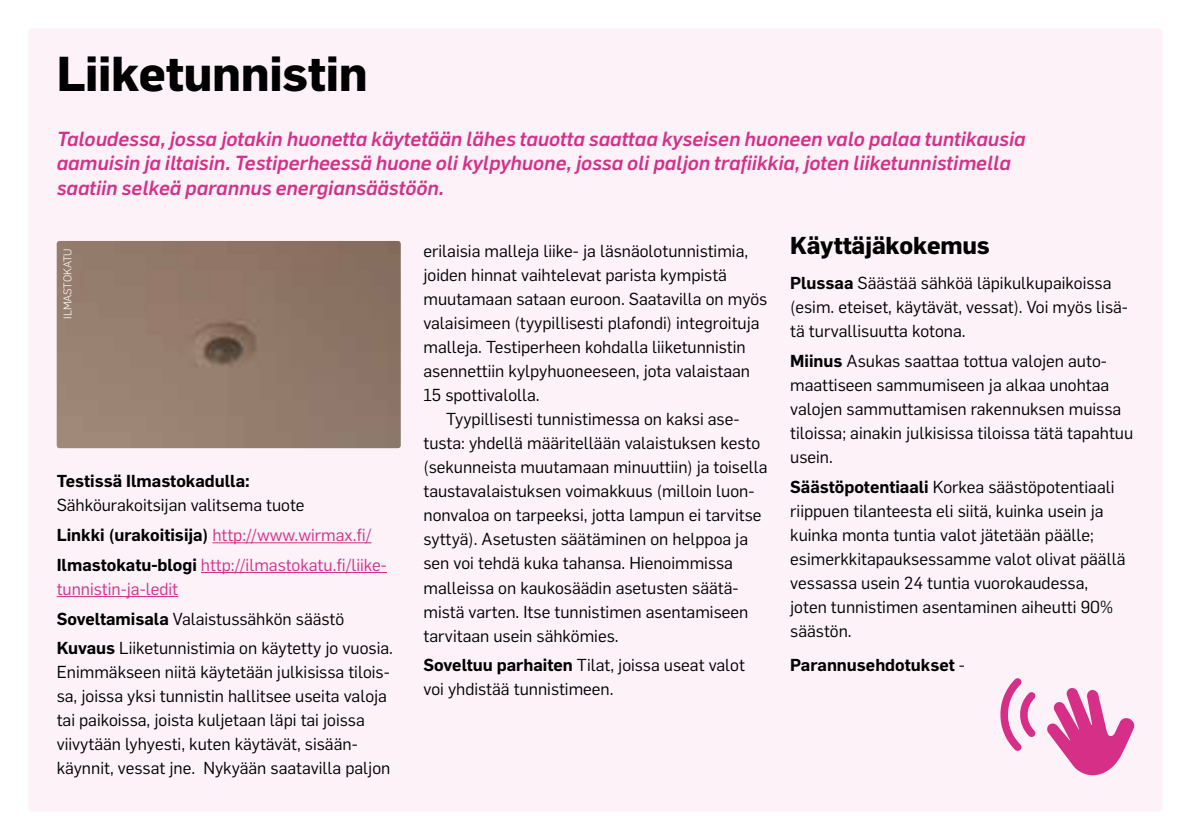
<style>
.page{position:relative;width:1191px;height:840px;background:#fff}
.page>*{position:absolute;margin:0;border:0;box-sizing:border-box;transform-origin:0 0}
.otsikko24{font:700 48px "Flama";letter-spacing:-.01em;color:#000}
.otsikko12{font:700 24px "Flama";letter-spacing:-.01em;color:#000}
.anekdootti-ananas{font:italic 500 20px/24.6px "Flama";color:#d62f87}
.leipis_1mm_yllä{font:17px/24px "Flama";color:#000}
.leipis_ISI{font:17px/24px "Flama";color:#000}
.leipis_1mm_yllä-2{font:17px/24px "Flama";color:#d62f87}
.leipis_1mm_yllä-3{font:600 17px "Flama";color:#000}
.otsikko12-2{font:300 11px "Flama";letter-spacing:-.01em;color:#fff}
.s1{font-weight:600}
.s2{font-weight:400}
.s3{font-weight:600;color:#000}
</style>
<div class="page">
<div style="left:28px;top:28px;width:1134px;height:783px;background:#fcf2f7;border-radius:3px"></div>
<hr style="left:212px;top:542px;width:159px;height:1px;background:#d62f87">
<hr style="left:201px;top:571px;width:186px;height:1px;background:#d62f87">
<hr style="left:57px;top:595px;width:121px;height:1px;background:#d62f87">
<svg style="left:1000px;top:678px;width:35px;height:72px"></svg>
<svg style="left:1047px;top:688px;width:88px;height:88px"></svg>
<img style="left:57px;top:241px;width:344px;height:207px">
<p class="otsikko24" style="left:57px;top:45px;width:312px">Liiketunnistin</p>
<p class="anekdootti-ananas" style="left:57px;top:125px;width:970px">Taloudessa, jossa jotakin huonetta käytetään lähes tauotta saattaa kyseisen huoneen valo palaa tuntikausia aamuisin ja iltaisin. Testiperheessä huone oli kylpyhuone, jossa oli paljon trafiikkia, joten liiketunnistimella saatiin selkeä parannus energiansäästöön.</p>
<p class="otsikko12" style="left:790px;top:230px;width:201px">Käyttäjäkokemus</p>
<p class="leipis_1mm_yllä" style="left:790px;top:270px;width:339px"><span class="s1">Plussaa</span> Säästää sähköä läpikulkupaikoissa (esim. eteiset, käytävät, vessat). Voi myös lisä&shy;tä turvallisuutta kotona.</p>
<p class="leipis_1mm_yllä" style="left:790px;top:347px;width:344px"><span class="s1">Miinus</span> Asukas saattaa tottua valojen auto&shy;maattiseen sammumiseen ja alkaa unohtaa valojen sammuttamisen rakennuksen muissa tiloissa; ainakin julkisissa tiloissa tätä tapahtuu usein.</p>
<p class="leipis_1mm_yllä" style="left:790px;top:473px;width:337px"><span class="s1">Säästöpotentiaali</span> Korkea säästöpotentiaali riippuen tilanteesta eli siitä, kuinka usein ja kuinka monta tuntia valot jätetään päälle; esimerkkitapauksessamme valot olivat päällä vessassa usein 24 tuntia vuorokaudessa, joten tunnistimen asentaminen aiheutti 90% säästön.</p>
<p class="leipis_1mm_yllä-3" style="left:790px;top:652px;width:176px">Parannusehdotukset <span class="s2">-</span></p>
<p class="leipis_1mm_yllä" style="left:423px;top:238px;width:345px">erilaisia malleja liike- ja läsnäolotunnistimia, joiden hinnat vaihtelevat parista kympistä muutamaan sataan euroon. Saatavilla on myös valaisimeen (tyypillisesti plafondi) integroituja malleja. Testiperheen kohdalla liiketunnistin asennettiin kylpyhuoneeseen, jota valaistaan 15 spottivalolla.</p>
<p class="leipis_ISI" style="left:423px;top:406px;width:345px;text-indent:23px">Tyypillisesti tunnistimessa on kaksi ase&shy;tusta: yhdellä määritellään valaistuksen kesto (sekunneista muutamaan minuuttiin) ja toisella taustavalaistuksen voimakkuus (milloin luon&shy;nonvaloa on tarpeeksi, jotta lampun ei tarvitse syttyä). Asetusten säätäminen on helppoa ja sen voi tehdä kuka tahansa. Hienoimmissa malleissa on kaukosäädin asetusten säätä&shy;mistä varten. Itse tunnistimen asentamiseen tarvitaan usein sähkömies.</p>
<p class="leipis_1mm_yllä" style="left:423px;top:651px;width:323px"><span class="s1">Soveltuu parhaiten</span> Tilat, joissa useat valot voi yhdistää tunnistimeen.</p>
<p class="otsikko12-2" style="left:60px;top:318px;width:72px;rotate:-90deg">ILMASTOKATU</p>
<p class="leipis_1mm_yllä" style="left:57px;top:468px;width:249px"><span class="s1">Testissä Ilmastokadulla:<br></span>Sähköurakoitsijan valitsema tuote</p>
<p class="leipis_1mm_yllä-2" style="left:57px;top:521px;width:316px"><span class="s3">Linkki (urakoitisija)</span> http://www.wirmax.fi/</p>
<p class="leipis_1mm_yllä-2" style="left:57px;top:551px;width:332px"><span class="s3">Ilmastokatu-blogi</span> http://ilmastokatu.fi/liike&shy;tunnistin-ja-ledit</p>
<p class="leipis_1mm_yllä" style="left:57px;top:605px;width:289px"><span class="s1">Soveltamisala</span> Valaistussähkön säästö</p>
<p class="leipis_1mm_yllä" style="left:57px;top:634px;width:338px"><span class="s1">Kuvaus</span> Liiketunnistimia on käytetty jo vuosia.<br>Enimmäkseen niitä käytetään julkisissa tilois&shy;sa, joissa yksi tunnistin hallitsee useita valoja tai paikoissa, joista kuljetaan läpi tai joissa viivytään lyhyesti, kuten käytävät, sisään&shy;käynnit, vessat jne. Nykyään saatavilla paljon</p>
</div>
